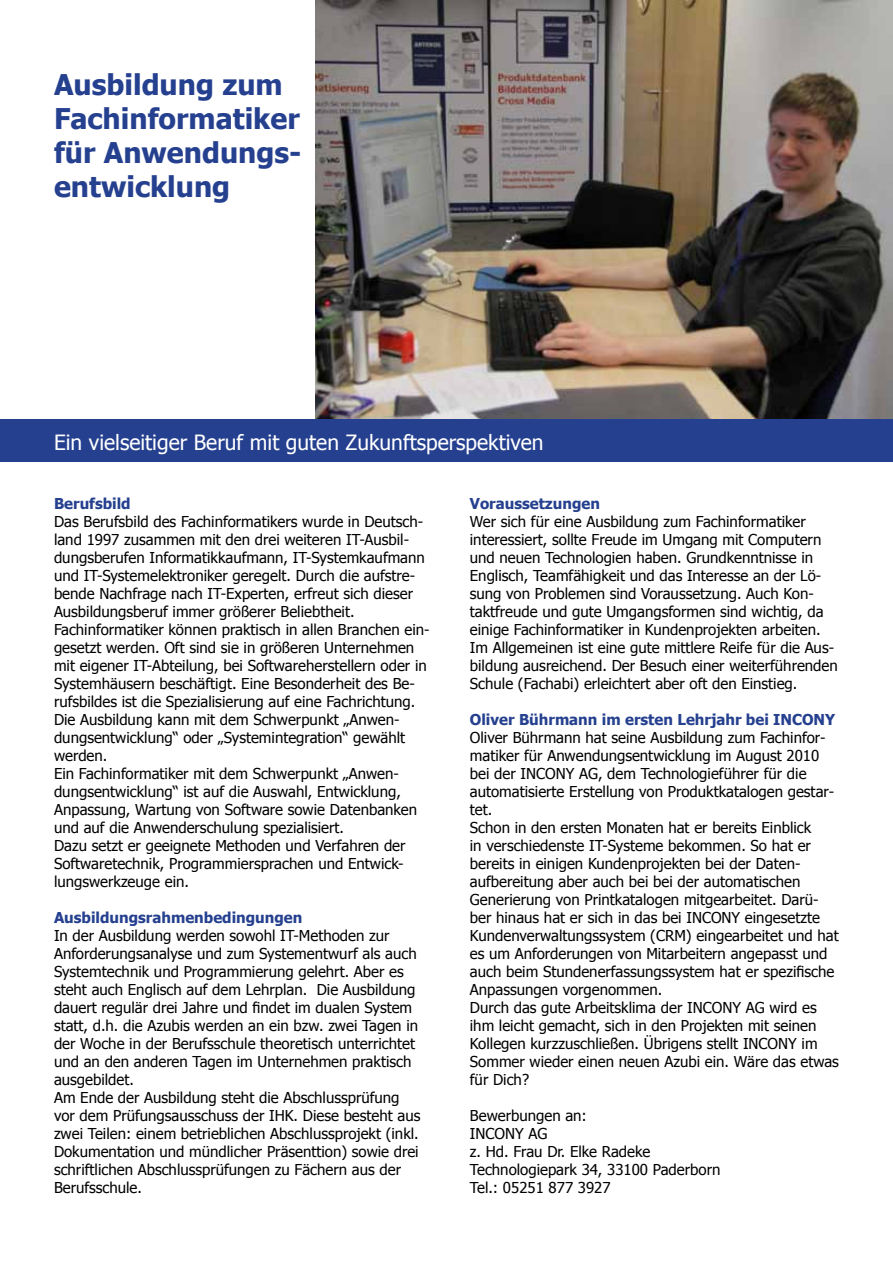
<style>
.page{position:relative;width:893px;height:1263px;background:#fff}
.page>*{position:absolute;margin:0;border:0;box-sizing:border-box;transform-origin:0 0}
.t1{font:700 28.5px/34.2px "Tahoma";color:#25408f}
.t2{font:21px "Tahoma";color:#fff}
.t3{font:15px/18px "Tahoma";color:#000}
.t4{font:700 15px "Tahoma";color:#25408f}
</style>
<div class="page">
<img style="left:316px;top:0;width:577px;height:419px">
<div style="left:0;top:419px;width:893px;height:42px;background:#25408f"></div>
<h1 class="t1" style="left:54px;top:66px;width:249px">Ausbildung zum<br>Fachinformatiker für Anwendungs&shy;entwicklung</h1>
<h2 class="t2" style="left:54px;top:428px;width:491px">Ein vielseitiger Beruf mit guten Zukunftsperspektiven</h2>
<p class="t4" style="left:54px;top:493px;width:78px">Berufsbild</p>
<p class="t3" style="left:54px;top:512px;width:377px">Das Berufsbild des Fachinformatikers wurde in Deutsch&shy;land 1997 zusammen mit den drei weiteren IT-Ausbil&shy;dungsberufen Informatikkaufmann, IT-Systemkaufmann und IT-Systemelektroniker geregelt. Durch die aufstre&shy;bende Nachfrage nach IT-Experten, erfreut sich dieser Ausbildungsberuf immer größerer Beliebtheit.<br>Fachinformatiker können praktisch in allen Branchen ein&shy;gesetzt werden. Oft sind sie in größeren Unternehmen mit eigener IT-Abteilung, bei Softwareherstellern oder in Systemhäusern beschäftigt. Eine Besonderheit des Be&shy;rufsbildes ist die Spezialisierung auf eine Fachrichtung.<br>Die Ausbildung kann mit dem Schwerpunkt „Anwen&shy;dungsentwicklung“ oder „Systemintegration“ gewählt werden.<br>Ein Fachinformatiker mit dem Schwerpunkt „Anwen&shy;dungsentwicklung“ ist auf die Auswahl, Entwicklung, Anpassung, Wartung von Software sowie Datenbanken und auf die Anwenderschulung spezialisiert.<br>Dazu setzt er geeignete Methoden und Verfahren der Softwaretechnik, Programmiersprachen und Entwick&shy;lungswerkzeuge ein.</p>
<p class="t4" style="left:54px;top:907px;width:250px">Ausbildungsrahmenbedingungen</p>
<p class="t3" style="left:54px;top:926px;width:368px">In der Ausbildung werden sowohl IT-Methoden zur Anforderungsanalyse und zum Systementwurf als auch Systemtechnik und Programmierung gelehrt. Aber es steht auch Englisch auf dem Lehrplan. Die Ausbildung dauert regulär drei Jahre und findet im dualen System statt, d.h. die Azubis werden an ein bzw. zwei Tagen in der Woche in der Berufsschule theoretisch unterrichtet und an den anderen Tagen im Unternehmen praktisch ausgebildet.<br>Am Ende der Ausbildung steht die Abschlussprüfung vor dem Prüfungsausschuss der IHK. Diese besteht aus zwei Teilen: einem betrieblichen Abschlussprojekt (inkl.<br>Dokumentation und mündlicher Präsenttion) sowie drei schriftlichen Abschlussprüfungen zu Fächern aus der Berufsschule.</p>
<p class="t4" style="left:470px;top:493px;width:132px">Voraussetzungen</p>
<p class="t3" style="left:470px;top:512px;width:369px">Wer sich für eine Ausbildung zum Fachinformatiker interessiert, sollte Freude im Umgang mit Computern und neuen Technologien haben. Grundkenntnisse in Englisch, Teamfähigkeit und das Interesse an der Lö&shy;sung von Problemen sind Voraussetzung. Auch Kon&shy;taktfreude und gute Umgangsformen sind wichtig, da einige Fachinformatiker in Kundenprojekten arbeiten.<br>Im Allgemeinen ist eine gute mittlere Reife für die Aus&shy;bildung ausreichend. Der Besuch einer weiterführenden Schule (Fachabi) erleichtert aber oft den Einstieg.</p>
<p class="t4" style="left:470px;top:709px;width:367px">Oliver Bührmann im ersten Lehrjahr bei INCONY</p>
<p class="t3" style="left:470px;top:728px;width:371px">Oliver Bührmann hat seine Ausbildung zum Fachinfor&shy;matiker für Anwendungsentwicklung im August 2010 bei der INCONY AG, dem Technologieführer für die automatisierte Erstellung von Produktkatalogen gestar&shy;tet.<br>Schon in den ersten Monaten hat er bereits Einblick<br>in verschiedenste IT-Systeme bekommen. So hat er bereits in einigen Kundenprojekten bei der Daten&shy;aufbereitung aber auch bei bei der automatischen Generierung von Printkatalogen mitgearbeitet. Darü&shy;ber hinaus hat er sich in das bei INCONY eingesetzte Kundenverwaltungssystem (CRM) eingearbeitet und hat es um Anforderungen von Mitarbeitern angepasst und auch beim Stundenerfassungssystem hat er spezifische Anpassungen vorgenommen.<br>Durch das gute Arbeitsklima der INCONY AG wird es ihm leicht gemacht, sich in den Projekten mit seinen Kollegen kurzzuschließen. Übrigens stellt INCONY im Sommer wieder einen neuen Azubi ein. Wäre das etwas für Dich?</p>
<p class="t3" style="left:470px;top:1106px;width:252px">Bewerbungen an:<br>INCONY AG<br>z. Hd. Frau Dr. Elke Radeke<br>Technologiepark 34, 33100 Paderborn<br>Tel.: 05251 877 3927</p>
</div>
